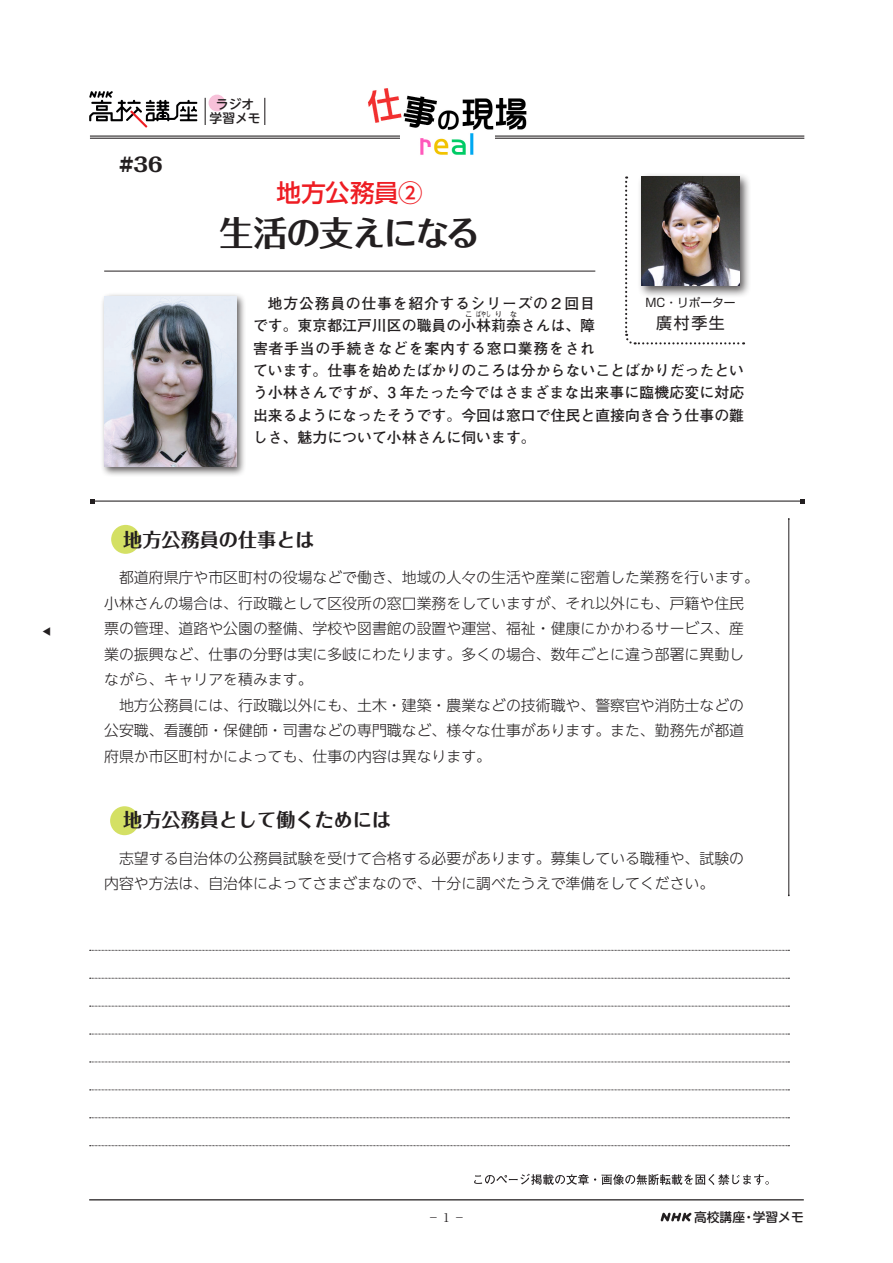
<style>
.page{position:relative;width:893px;height:1263px;background:#fff}
.page>*{position:absolute;margin:0;border:0;box-sizing:border-box;transform-origin:0 0}
.t1{font:700 34.05px "Folk Pro";letter-spacing:-.045em;color:#231f20}
.t2{font:500 24.45px "UD Shin Go NT Pro";letter-spacing:-.01em;color:#ee1d23}
.t3{font:700 19.2px "Folk Pro";color:#231f20}
.t4{font:800 19.2px "Folk Pro";color:#231f20}
.t5{font:15.9px "Shin Go Pr 5";color:#231f20}
.t6{font:300 14.85px/25.5px "UD Shin Go NT Pro";color:#231f20}
.t7{font:700 14.85px/22.4px "Futo Go B101 Pr 5";color:#231f20}
.t8{font:700 14.85px/22.4px "Futo Go B101 Pr 5";letter-spacing:.05em;color:#231f20;text-align:right}
.t9{font:500 12.75px "Shin M Go Pro";color:#231f20}
.t10{font:500 12.75px/13.8px "UD Shin M Go Pro";color:#231f20;text-align:center}
.t11{font:12px "Ryumin Pr 5";color:#231f20}
.t12{font:11.7px "Shin Go Pr 5";color:#231f20}
.t13{font:500 9px "Koz Min Pro";color:#231f20}
.t14{font:700 7.5px "Futo Go B101 Pr 5";color:#231f20}
.t15{font:700 7.5px "Futo Go B101 Pr 5";color:#231f20;scale:.67 1}
</style>
<div class="page">
<svg style="left:90px;top:950px;width:699px;height:1px"></svg>
<svg style="left:90px;top:978px;width:699px;height:1px"></svg>
<svg style="left:90px;top:1006px;width:699px;height:1px"></svg>
<svg style="left:90px;top:1034px;width:699px;height:1px"></svg>
<svg style="left:90px;top:1062px;width:699px;height:1px"></svg>
<svg style="left:90px;top:1089px;width:699px;height:1px"></svg>
<svg style="left:90px;top:1117px;width:699px;height:1px"></svg>
<svg style="left:90px;top:1145px;width:699px;height:1px"></svg>
<svg style="left:474px;top:1174px;width:295px;height:11px"></svg>
<hr style="left:89px;top:1199px;width:715px;height:1px;background:#231f20">
<svg style="left:660px;top:1212px;width:32px;height:9px"></svg>
<hr style="left:90px;top:136px;width:714px;height:1px;background:#231f20">
<hr style="left:90px;top:138px;width:714px;height:1px;background:#231f20">
<div style="left:209px;top:95px;width:16px;height:16px;background:#f7c1d9;border-radius:50%"></div>
<svg style="left:205px;top:98px;width:1px;height:27px"></svg>
<svg style="left:264px;top:98px;width:1px;height:27px"></svg>
<img style="left:365px;top:88px;width:166px;height:67px">
<hr style="left:788px;top:519px;width:1px;height:376px;background:#231f20">
<hr style="left:92px;top:500px;width:710px;height:2px;background:#231f20">
<svg style="left:90px;top:499px;width:4px;height:4px"></svg>
<svg style="left:800px;top:499px;width:4px;height:4px"></svg>
<hr style="left:104px;top:271px;width:491px;height:1px;background:#231f20">
<svg style="left:89px;top:91px;width:108px;height:37px"></svg>
<div style="left:111px;top:525px;width:29px;height:29px;background:#d4e064;border-radius:50%"></div>
<div style="left:110px;top:806px;width:29px;height:29px;background:#d4e064;border-radius:50%"></div>
<div style="left:638px;top:172px;width:114px;height:126px;background:#231f20;opacity:.75"></div>
<svg style="left:625px;top:176px;width:119px;height:169px"></svg>
<div style="left:100px;top:292px;width:146px;height:185px;background:#231f20;opacity:.75"></div>
<img style="left:104px;top:296px;width:132px;height:171px">
<p class="t13" style="left:53px;top:627px;width:10px;rotate:90deg">▼</p>
<p class="t4" style="left:119px;top:148px;width:45px">#36</p>
<p class="t10" style="left:210px;top:97px;width:53px">ラジオ学習メモ</p>
<h2 class="t2" style="left:277px;top:172px;width:148px">地方公務員②</h2>
<h1 class="t1" style="left:219px;top:203px;width:262px">生活の支えになる</h1>
<p class="t8" style="left:253px;top:291px;width:344px">地方公務員の仕事を紹介するシリーズの２回目です。東京都江戸川区の職員の小林莉奈さんは、障</p>
<p class="t12" style="left:645px;top:293px;width:92px">MC・リポーター</p>
<p class="t5" style="left:656px;top:310px;width:70px">廣村季生</p>
<p class="t14" style="left:465px;top:309px;width:9px">こ</p>
<p class="t15" style="left:476px;top:309px;width:24px">ばやし</p>
<p class="t14" style="left:495px;top:309px;width:9px">り</p>
<p class="t14" style="left:510px;top:309px;width:9px">な</p>
<p class="t7" style="left:253px;top:336px;width:493px">害者手当の手続きなどを案内する窓口業務をされ<br>ています。仕事を始めたばかりのころは分からないことばかりだったという小林さんですが、3 年たった今ではさまざまな出来事に臨機応変に対応出来るようになったそうです。今回は窓口で住民と直接向き合う仕事の難しさ、魅力について小林さんに伺います。</p>
<p class="t3" style="left:123px;top:523px;width:193px">地方公務員の仕事とは</p>
<p class="t6" style="left:104px;top:564px;width:656px;text-indent:15px">都道府県庁や市区町村の役場などで働き、地域の人々の生活や産業に密着した業務を行います。小林さんの場合は、行政職として区役所の窓口業務をしていますが、それ以外にも、戸籍や住民票の管理、道路や公園の整備、学校や図書館の設置や運営、福祉・健康にかかわるサービス、産業の振興など、仕事の分野は実に多岐にわたります。多くの場合、数年ごとに違う部署に異動しながら、キャリアを積みます。</p>
<p class="t6" style="left:104px;top:692px;width:641px;text-align:justify;text-indent:15px">地方公務員には、行政職以外にも、土木・建築・農業などの技術職や、警察官や消防士などの公安職、看護師・保健師・司書などの専門職など、様々な仕事があります。また、勤務先が都道府県か市区町村かによっても、仕事の内容は異なります。</p>
<p class="t3" style="left:123px;top:803px;width:269px">地方公務員として働くためには</p>
<p class="t6" style="left:104px;top:845px;width:641px;text-indent:15px">志望する自治体の公務員試験を受けて合格する必要があります。募集している職種や、試験の内容や方法は、自治体によってさまざまなので、十分に調べたうえで準備をしてください。</p>
<p class="t11" style="left:427px;top:1208px;width:39px">− 1 −</p>
<p class="t9" style="left:694px;top:1206px;width:111px">高校講座・学習メモ</p>
</div>
